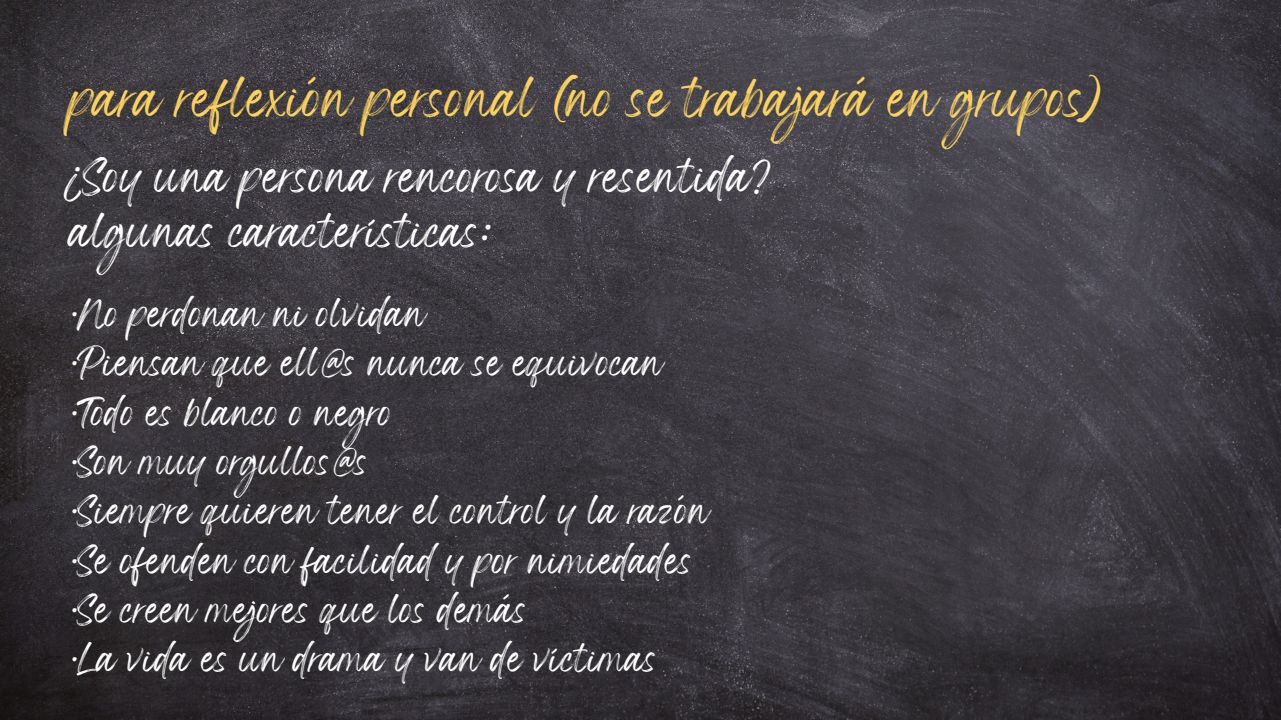
<style>
.page{position:relative;width:1281px;height:720px;background:#fff}
.page>*{position:absolute;margin:0;border:0;box-sizing:border-box;transform-origin:0 0}
.t1{font:31.12px "Wonderful Branding";color:#fbd160}
.t2{font:26.62px/54.9px "Wonderful Branding";color:#fff}
.t3{font:22.25px "Wonderful Branding";color:#fff}
</style>
<div class="page">
<img style="left:0;top:0;width:1281px;height:720px">
<h1 class="t1" style="left:72px;top:91px;width:1033px">para reflexión personal (no se trabajará en grupos)</h1>
<p class="t2" style="left:72px;top:159px;width:700px;text-indent:-9px">¿Soy una persona rencorosa y resentida? algunas características:</p>
<p class="t3" style="left:72px;top:308px;width:356px">·No perdonan ni olvidan</p>
<p class="t3" style="left:72px;top:358px;width:594px">·Piensan que ell@s nunca se equivocan</p>
<p class="t3" style="left:72px;top:407px;width:323px">·Todo es blanco o negro</p>
<p class="t3" style="left:72px;top:456px;width:300px">·Son muy orgullos@s</p>
<p class="t3" style="left:72px;top:506px;width:640px">·Siempre quieren tener el control y la razón</p>
<p class="t3" style="left:72px;top:555px;width:624px">·Se ofenden con facilidad y por nimiedades</p>
<p class="t3" style="left:72px;top:604px;width:459px">·Se creen mejores que los demás</p>
<p class="t3" style="left:72px;top:654px;width:589px">·La vida es un drama y van de víctimas</p>
</div>
